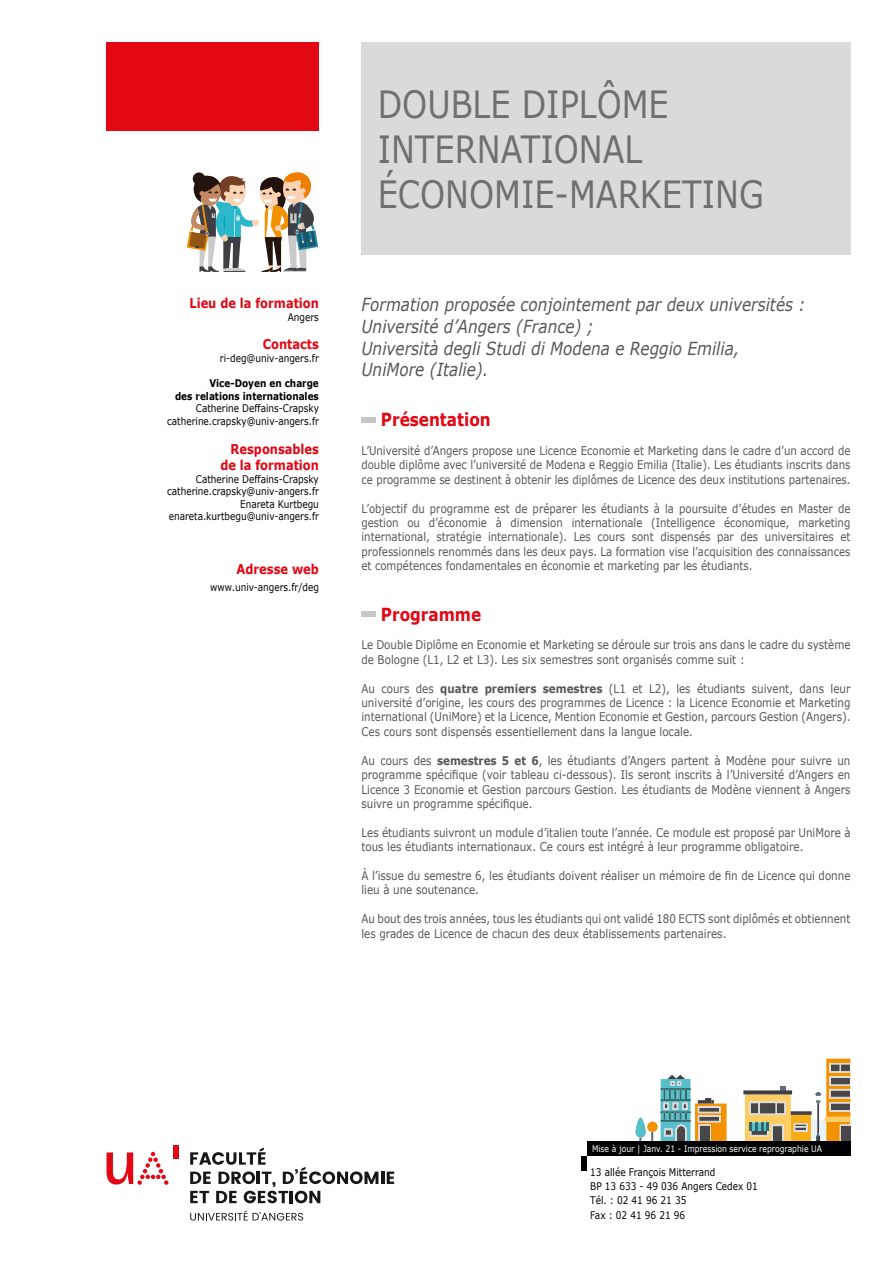
<style>
.page{position:relative;width:893px;height:1263px;background:#fff}
.page>*{position:absolute;margin:0;border:0;box-sizing:border-box;transform-origin:0 0}
.t1{font:37.5px/45px "Verdana";color:#706f6f;scale:.85 1}
.t2{font:italic 18px/21.6px "Verdana";color:#575756;scale:.85 1}
.t3{font:700 18px "Verdana";color:#e30613;scale:.85 1}
.t4{font:700 13.5px/16.2px "Verdana";color:#e30613;text-align:right;scale:.85 1}
.t5{font:12px/14.4px "Verdana";color:#575756;scale:.86 1}
.t6{font:12px/14.4px "Verdana";color:#575756;text-align:justify;scale:.85 1}
.t7{font:10.5px/12.6px "Verdana";color:#000;text-align:right;scale:.85 1}
.t8{font:700 10.5px/12.6px "Verdana";color:#000;text-align:right;scale:.85 1}
.t9{font:9px "Verdana";color:#fff;scale:.85 1}
.s1{font-weight:700}
</style>
<div class="page">
<div style="left:361px;top:43px;width:489px;height:212px;background:#dadada"></div>
<div style="left:106px;top:43px;width:213px;height:88px;background:#e30613"></div>
<svg style="left:617px;top:1059px;width:233px;height:83px"></svg>
<div style="left:841px;top:1126px;width:9px;height:15px;background:#494749"></div>
<svg style="left:187px;top:172px;width:131px;height:100px"></svg>
<div style="left:581px;top:1156px;width:6px;height:14px;background:#000"></div>
<div style="left:587px;top:1142px;width:263px;height:14px;background:#000"></div>
<svg style="left:190px;top:1147px;width:204px;height:56px"></svg>
<div style="left:174px;top:1145px;width:5px;height:14px;background:#e30613"></div>
<svg style="left:190px;top:1210px;width:113px;height:10px"></svg>
<svg style="left:107px;top:1152px;width:61px;height:33px"></svg>
<div style="left:361px;top:417px;width:15px;height:6px;background:#c6c6c6"></div>
<div style="left:361px;top:612px;width:15px;height:5px;background:#c6c6c6"></div>
<p class="t4" style="left:189px;top:295px;width:154px">Lieu de la formation</p>
<p class="t7" style="left:288px;top:310px;width:38px">Angers</p>
<p class="t4" style="left:263px;top:336px;width:67px">Contacts</p>
<p class="t7" style="left:220px;top:352px;width:118px">ri-deg@univ-angers.fr</p>
<p class="t8" style="left:175px;top:377px;width:171px">Vice-Doyen en charge<br>des relations internationales</p>
<p class="t7" style="left:167px;top:402px;width:180px">Catherine Deffains-Crapsky catherine.crapsky@univ-angers.fr</p>
<p class="t4" style="left:220px;top:441px;width:117px">Responsables de la formation</p>
<p class="t7" style="left:167px;top:472px;width:180px">Catherine Deffains-Crapsky catherine.crapsky@univ-angers.fr<br>Enareta Kurtbegu enareta.kurtbegu@univ-angers.fr</p>
<p class="t4" style="left:237px;top:561px;width:98px">Adresse web</p>
<p class="t7" style="left:210px;top:580px;width:129px">www.univ-angers.fr/deg</p>
<h1 class="t1" style="left:378px;top:82px;width:456px">DOUBLE DIPLÔME<br>INTERNATIONAL<br>ÉCONOMIE-MARKETING</h1>
<h2 class="t2" style="left:361px;top:294px;width:524px">Formation proposée conjointement par deux universités :<br>Université d’Angers (France) ;<br>Università degli Studi di Modena e Reggio Emilia, UniMore (Italie).</h2>
<h2 class="t3" style="left:381px;top:408px;width:131px">Présentation</h2>
<p class="t6" style="left:361px;top:443px;width:577px">L’Université d’Angers propose une Licence Economie et Marketing dans le cadre d’un accord de double diplôme avec l’université de Modena e Reggio Emilia (Italie). Les étudiants inscrits dans ce programme se destinent à obtenir les diplômes de Licence des deux institutions partenaires.</p>
<p class="t6" style="left:361px;top:501px;width:577px">L’objectif du programme est de préparer les étudiants à la poursuite d’études en Master de gestion ou d’économie à dimension internationale (Intelligence économique, marketing international, stratégie internationale). Les cours sont dispensés par des universitaires et professionnels renommés dans les deux pays. La formation vise l’acquisition des connaissances et compétences fondamentales en économie et marketing par les étudiants.</p>
<h2 class="t3" style="left:381px;top:602px;width:120px">Programme</h2>
<p class="t5" style="left:361px;top:638px;width:570px">Le Double Diplôme en Economie et Marketing se déroule sur trois ans dans le cadre du système de Bologne (L1, L2 et L3). Les six semestres sont organisés comme suit :</p>
<p class="t5" style="left:361px;top:681px;width:570px;text-align:justify">Au cours des <span class="s1">quatre premiers semestres</span> (L1 et L2), les étudiants suivent, dans leur université d’origine, les cours des programmes de Licence : la Licence Economie et Marketing international (UniMore) et la Licence, Mention Economie et Gestion, parcours Gestion (Angers).<br>Ces cours sont dispensés essentiellement dans la langue locale.</p>
<p class="t5" style="left:361px;top:753px;width:570px;text-align:justify">Au cours des <span class="s1">semestres 5 et 6</span>, les étudiants d’Angers partent à Modène pour suivre un programme spécifique (voir tableau ci-dessous). Ils seront inscrits à l’Université d’Angers en Licence 3 Economie et Gestion parcours Gestion. Les étudiants de Modène viennent à Angers suivre un programme spécifique.</p>
<p class="t5" style="left:361px;top:825px;width:570px">Les étudiants suivront un module d’italien toute l’année. Ce module est proposé par UniMore à tous les étudiants internationaux. Ce cours est intégré à leur programme obligatoire.</p>
<p class="t5" style="left:361px;top:868px;width:570px">À l’issue du semestre 6, les étudiants doivent réaliser un mémoire de fin de Licence qui donne lieu à une soutenance.</p>
<p class="t5" style="left:361px;top:911px;width:570px">Au bout des trois années, tous les étudiants qui ont validé 180 ECTS sont diplômés et obtiennent les grades de Licence de chacun des deux établissements partenaires.</p>
<p class="t9" style="left:592px;top:1143px;width:272px">Mise à jour | Janv. 21 - Impression service reprographie UA</p>
<p class="t7" style="left:590px;top:1165px;width:199px;line-height:14.2px;text-align:left">13 allée François Mitterrand<br>BP 13 633 - 49 036 Angers Cedex 01<br>Tél. : 02 41 96 21 35<br>Fax : 02 41 96 21 96</p>
</div>
